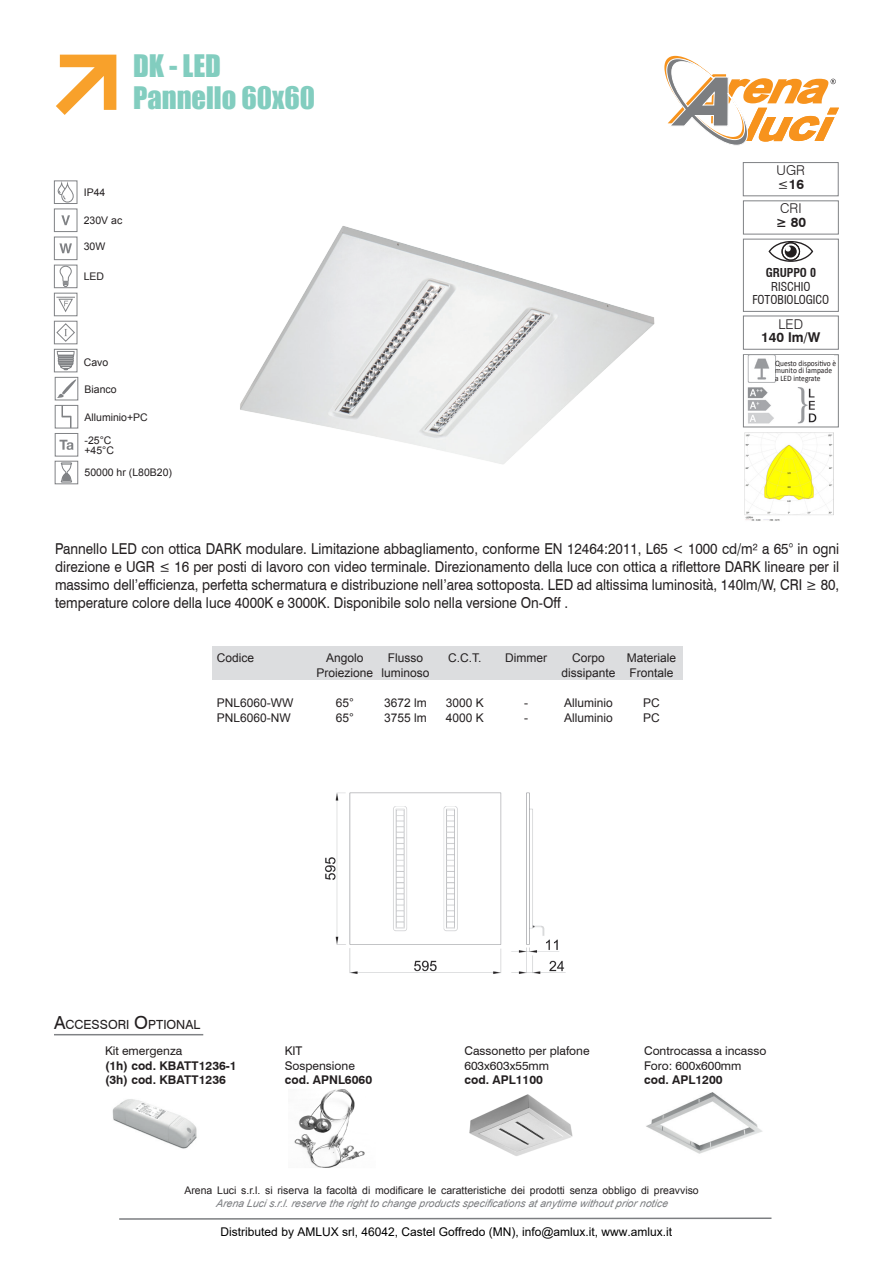
<style>
.page{position:relative;width:893px;height:1263px;background:#fff}
.page>*{position:absolute;margin:0;border:0;box-sizing:border-box;transform-origin:0 0}
.t1{font:28.5px "Impact";color:#82cdbf}
.t2{font:15px/18px "Swiss 721 BT";color:#231f20;text-align:justify;scale:.9 1}
.t3{font:700 13.5px "Swiss 721 BT";color:#231f20}
.t4{font:300 13.5px "Swiss 721 BT";color:#231f20}
.t5{font:12.6px "Swiss 721 BT";color:#231f20}
.t6{font:12px/15px "Arial";color:#231f20;text-align:center}
.t7{font:12px/14.4px "Swiss 721 BT";color:#231f20}
.t8{font:12px "Arial";color:#000}
.t9{font:700 12px/14.4px "Swiss 721 BT";color:#231f20}
.t10{font:condensed 12px "Swiss 721 BT";color:#231f20}
.t11{font:700 condensed 12px "Swiss 721 BT";color:#231f20}
.Head_3{font:10.5px/13.5px "Arial";color:#231f20;text-align:center}
.t12{font:8.25px "Calibri";color:#231f20;scale:.9 1}
.s1{font-weight:400}
.s2{font-size:18px}
.s3{font-weight:700}
.s4{font-style:italic;color:#7c7e81}
</style>
<div class="page">
<svg style="left:56px;top:55px;width:60px;height:60px"></svg>
<svg style="left:664px;top:56px;width:175px;height:90px"></svg>
<div style="left:213px;top:646px;width:470px;height:33px;background:#dcdddf"></div>
<svg style="left:119px;top:1217px;width:653px;height:3px"></svg>
<div style="left:54px;top:209px;width:23px;height:23px;border:1px solid #808285"></div>
<svg style="left:61px;top:215px;width:9px;height:10px"></svg>
<div style="left:54px;top:237px;width:23px;height:23px;border:1px solid #808285"></div>
<svg style="left:59px;top:243px;width:13px;height:10px"></svg>
<div style="left:55px;top:377px;width:23px;height:23px;border:1px solid #808285"></div>
<svg style="left:56px;top:378px;width:21px;height:20px"></svg>
<div style="left:55px;top:405px;width:23px;height:23px;border:1px solid #808285"></div>
<svg style="left:61px;top:405px;width:11px;height:23px"></svg>
<div style="left:54px;top:321px;width:23px;height:23px;border:1px solid #808285"></div>
<div style="left:54px;top:293px;width:23px;height:23px;border:1px solid #808285"></div>
<div style="left:55px;top:433px;width:23px;height:23px;border:1px solid #808285"></div>
<svg style="left:59px;top:440px;width:15px;height:10px"></svg>
<div style="left:55px;top:461px;width:23px;height:23px;border:1px solid #808285"></div>
<svg style="left:61px;top:462px;width:11px;height:20px"></svg>
<div style="left:54px;top:180px;width:23px;height:24px;border:1px solid #808285"></div>
<svg style="left:58px;top:181px;width:16px;height:21px"></svg>
<div style="left:54px;top:265px;width:23px;height:23px;border:1px solid #808285"></div>
<svg style="left:56px;top:266px;width:19px;height:46px"></svg>
<div style="left:54px;top:349px;width:23px;height:23px;border:1px solid #808285"></div>
<svg style="left:57px;top:351px;width:17px;height:19px"></svg>
<div style="left:743px;top:316px;width:96px;height:34px;border:1px solid #808285"></div>
<div style="left:743px;top:200px;width:96px;height:34px;border:1px solid #808285"></div>
<div style="left:743px;top:354px;width:96px;height:73px;background:#fff;border:1px solid #808285"></div>
<img style="left:744px;top:356px;width:73px;height:69px">
<div style="left:743px;top:239px;width:96px;height:73px;background:#fff;border:1px solid #808285"></div>
<svg style="left:767px;top:240px;width:47px;height:22px"></svg>
<svg style="left:56px;top:323px;width:19px;height:19px"></svg>
<hr style="left:54px;top:1034px;width:149px;height:1px;background:#808285">
<img style="left:240px;top:226px;width:415px;height:238px">
<div style="left:743px;top:162px;width:96px;height:34px;border:1px solid #808285"></div>
<img style="left:744px;top:432px;width:89px;height:89px">
<img style="left:325px;top:792px;width:241px;height:182px">
<img style="left:469px;top:1094px;width:104px;height:62px">
<img style="left:646px;top:1092px;width:116px;height:62px">
<img style="left:112px;top:1099px;width:85px;height:50px">
<img style="left:294px;top:1090px;width:71px;height:76px">
<p class="t1" style="left:133px;top:44px;width:89px">DK - LED</p>
<p class="t1" style="left:133px;top:75px;width:184px">Pannello 60x60</p>
<p class="Head_3" style="left:84px;top:186px;width:23px">IP44</p>
<p class="Head_3" style="left:84px;top:214px;width:40px">230V ac</p>
<p class="Head_3" style="left:84px;top:240px;width:23px">30W</p>
<p class="Head_3" style="left:84px;top:270px;width:22px">LED</p>
<p class="Head_3" style="left:84px;top:356px;width:26px">Cavo</p>
<p class="Head_3" style="left:84px;top:382px;width:34px">Bianco</p>
<p class="Head_3" style="left:84px;top:410px;width:65px">Alluminio+PC</p>
<p class="Head_3" style="left:84px;top:433px;width:28px">-25°C</p>
<p class="Head_3" style="left:84px;top:443px;width:31px">+45°C</p>
<p class="Head_3" style="left:85px;top:466px;width:89px">50000 hr (L80B20)</p>
<p class="t4" style="left:777px;top:162px;width:30px">UGR</p>
<p class="t3" style="left:777px;top:176px;width:28px"><span class="s1">≤</span>16</p>
<p class="t4" style="left:780px;top:200px;width:23px">CRI</p>
<p class="t3" style="left:776px;top:214px;width:32px">≥ 80</p>
<p class="t11" style="left:766px;top:266px;width:52px">GRUPPO 0</p>
<p class="t10" style="left:771px;top:279px;width:41px">RISCHIO</p>
<p class="t10" style="left:752px;top:293px;width:78px">FOTOBIOLOGICO</p>
<p class="t4" style="left:779px;top:315px;width:26px">LED</p>
<p class="t3" style="left:761px;top:329px;width:61px">140 lm/W</p>
<p class="t12" style="left:775px;top:358px;width:69px">Questo dispositivo è</p>
<p class="t12" style="left:775px;top:365px;width:65px">munito di lampade</p>
<p class="t12" style="left:775px;top:373px;width:52px">a LED integrate</p>
<p class="t2" style="left:55px;top:539px;width:873px">Pannello LED con ottica DARK modulare. Limitazione abbagliamento, conforme EN 12464:2011, L65 &lt; 1000 cd/m² a 65° in ogni direzione e UGR ≤ 16 per posti di lavoro con video terminale. Direzionamento della luce con ottica a riflettore DARK lineare per il massimo dell’efficienza, perfetta schermatura e distribuzione nell’area sottoposta. LED ad altissima luminosità, 140lm/W, CRI ≥ 80, temperature colore della luce 4000K e 3000K. Disponibile solo nella versione On-Off .</p>
<p class="t6" style="left:217px;top:650px;width:39px">Codice</p>
<p class="t6" style="left:217px;top:695px;width:78px">PNL6060-WW</p>
<p class="t6" style="left:217px;top:710px;width:76px">PNL6060-NW</p>
<p class="t6" style="left:326px;top:650px;width:39px">Angolo</p>
<p class="t6" style="left:316px;top:665px;width:58px">Proiezione</p>
<p class="t6" style="left:336px;top:695px;width:20px">65°</p>
<p class="t6" style="left:336px;top:710px;width:20px">65°</p>
<p class="t6" style="left:382px;top:650px;width:50px">Flusso luminoso</p>
<p class="t6" style="left:384px;top:695px;width:44px">3672 lm</p>
<p class="t6" style="left:384px;top:710px;width:44px">3755 lm</p>
<p class="t6" style="left:448px;top:650px;width:35px">C.C.T.</p>
<p class="t6" style="left:446px;top:695px;width:40px">3000 K</p>
<p class="t6" style="left:446px;top:710px;width:40px">4000 K</p>
<p class="t6" style="left:505px;top:650px;width:43px">Dimmer</p>
<p class="t6" style="left:524px;top:695px;width:5px">-</p>
<p class="t6" style="left:524px;top:710px;width:5px">-</p>
<p class="t6" style="left:572px;top:650px;width:34px">Corpo</p>
<p class="t6" style="left:561px;top:665px;width:56px">dissipante</p>
<p class="t6" style="left:564px;top:695px;width:50px">Alluminio</p>
<p class="t6" style="left:564px;top:710px;width:50px">Alluminio</p>
<p class="t6" style="left:627px;top:650px;width:51px">Materiale</p>
<p class="t6" style="left:629px;top:665px;width:46px">Frontale</p>
<p class="t6" style="left:643px;top:695px;width:18px">PC</p>
<p class="t6" style="left:643px;top:710px;width:18px">PC</p>
<p class="t5" style="left:54px;top:1017px;width:148px"><span class="s2">A</span>CCESSORI <span class="s2">O</span>PTIONAL</p>
<p class="t7" style="left:105px;top:1044px;width:79px">Kit emergenza</p>
<p class="t9" style="left:105px;top:1058px;width:133px">(1h) cod. KBATT1236-1</p>
<p class="t9" style="left:105px;top:1072px;width:122px">(3h) cod. KBATT1236</p>
<p class="t7" style="left:285px;top:1044px;width:19px">KIT</p>
<p class="t9" style="left:285px;top:1058px;width:89px"><span class="s1">Sospensione </span>cod. APNL6060</p>
<p class="t7" style="left:464px;top:1044px;width:127px">Cassonetto per plafone<br>603x603x55mm<br><span class="s3">cod. APL1100</span></p>
<p class="t7" style="left:644px;top:1044px;width:124px">Controcassa a incasso<br>Foro: 600x600mm <span class="s3">cod. APL1200</span></p>
<p class="Head_3" style="left:184px;top:1184px;width:516px">Arena Luci s.r.l. si riserva la facoltà di modificare le caratteristiche dei prodotti senza obbligo di preavviso<br><span class="s4">Arena Luci s.r.l.reserve the right to change products specifications at anytime without prior notice</span></p>
<p class="t8" style="left:221px;top:1223px;width:453px">Distributed by AMLUX srl, 46042, Castel Goffredo (MN), info@amlux.it, www.amlux.it</p>
</div>
